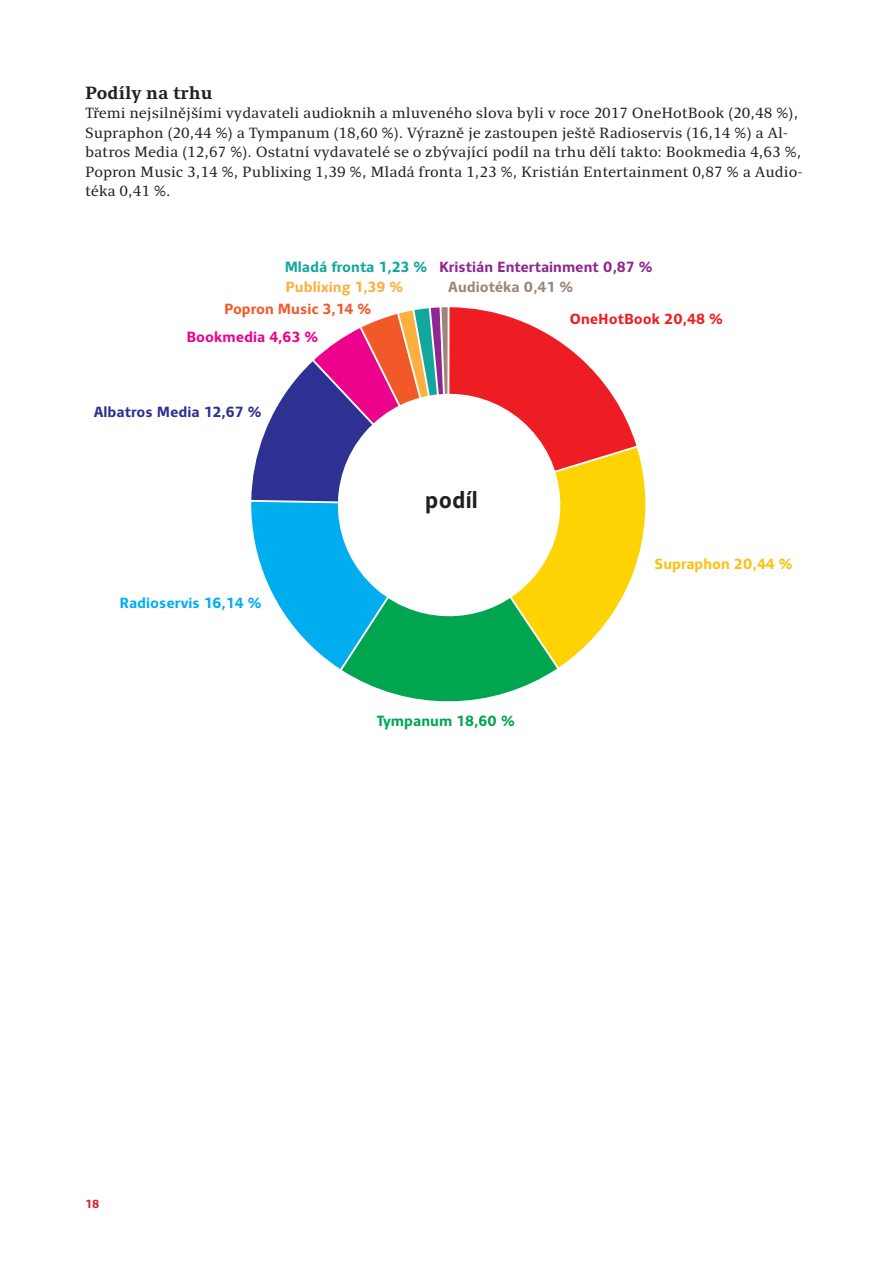
<style>
.page{position:relative;width:893px;height:1263px;background:#fff}
.page>*{position:absolute;margin:0;border:0;box-sizing:border-box;transform-origin:0 0}
.t1{font:700 24px "Clara Sans";letter-spacing:.005em;color:#231f20;scale:.93 1}
.mezitit{font:700 18px "Clara Serif";color:#231f20}
.t2{font:15px/19.5px "Clara Serif";color:#231f20}
.t3{font:700 15px "Clara Sans";color:#90268f}
.t4{font:700 15px "Clara Sans";color:#2e3092}
.t5{font:700 15px "Clara Sans";color:#00aeef}
.t6{font:700 15px "Clara Sans";color:#ee1d23}
.t7{font:700 15px "Clara Sans";color:#f15929}
.t8{font:700 15px "Clara Sans";color:#12a79d}
.t9{font:700 15px "Clara Sans";color:#fdc011}
.t10{font:700 15px "Clara Sans";color:#00a54f}
.t11{font:700 15px "Clara Sans";color:#ed028c}
.t12{font:700 15px "Clara Sans";color:#fbb03f}
.t13{font:700 15px "Clara Sans";color:#9b8679}
.tit{font:700 12px "Clara Sans";color:#d1232a}
</style>
<div class="page">
<svg style="left:251px;top:307px;width:395px;height:395px"></svg>
<svg style="left:325px;top:381px;width:248px;height:248px"></svg>
<p class="mezitit" style="left:85px;top:82px;width:129px">Podíly na trhu</p>
<p class="t2" style="left:85px;top:103px;width:719px">Třemi nejsilnějšími vydavateli audioknih a mluveného slova byli v roce 2017 OneHotBook (20,48 %), Supraphon (20,44 %) a Tympanum (18,60 %). Výrazně je zastoupen ještě Radioservis (16,14 %) a Al&shy;batros Media (12,67 %). Ostatní vydavatelé se o zbývající podíl na trhu dělí takto: Bookmedia 4,63 %, Popron Music 3,14 %, Publixing 1,39 %, Mladá fronta 1,23 %, Kristián Entertainment 0,87 % a Audio&shy;téka 0,41 %.</p>
<p class="t8" style="left:285px;top:258px;width:145px">Mladá fronta 1,23 %</p>
<p class="t3" style="left:439px;top:258px;width:215px">Kristián Entertainment 0,87 %</p>
<p class="t13" style="left:448px;top:279px;width:127px">Audiotéka 0,41 %</p>
<p class="t12" style="left:286px;top:279px;width:120px">Publixing 1,39 %</p>
<p class="t7" style="left:224px;top:301px;width:149px">Popron Music 3,14 %</p>
<p class="t11" style="left:186px;top:329px;width:134px">Bookmedia 4,63 %</p>
<p class="t4" style="left:94px;top:404px;width:170px">Albatros Media 12,67 %</p>
<p class="t5" style="left:119px;top:595px;width:144px">Radioservis 16,14 %</p>
<p class="t1" style="left:425px;top:486px;width:58px">podíl</p>
<p class="t10" style="left:377px;top:713px;width:140px">Tympanum 18,60 %</p>
<p class="t6" style="left:569px;top:310px;width:155px">OneHotBook 20,48 %</p>
<p class="t9" style="left:654px;top:555px;width:140px">Supraphon 20,44 %</p>
<p class="tit" style="left:85px;top:1197px;width:16px">18</p>
</div>
